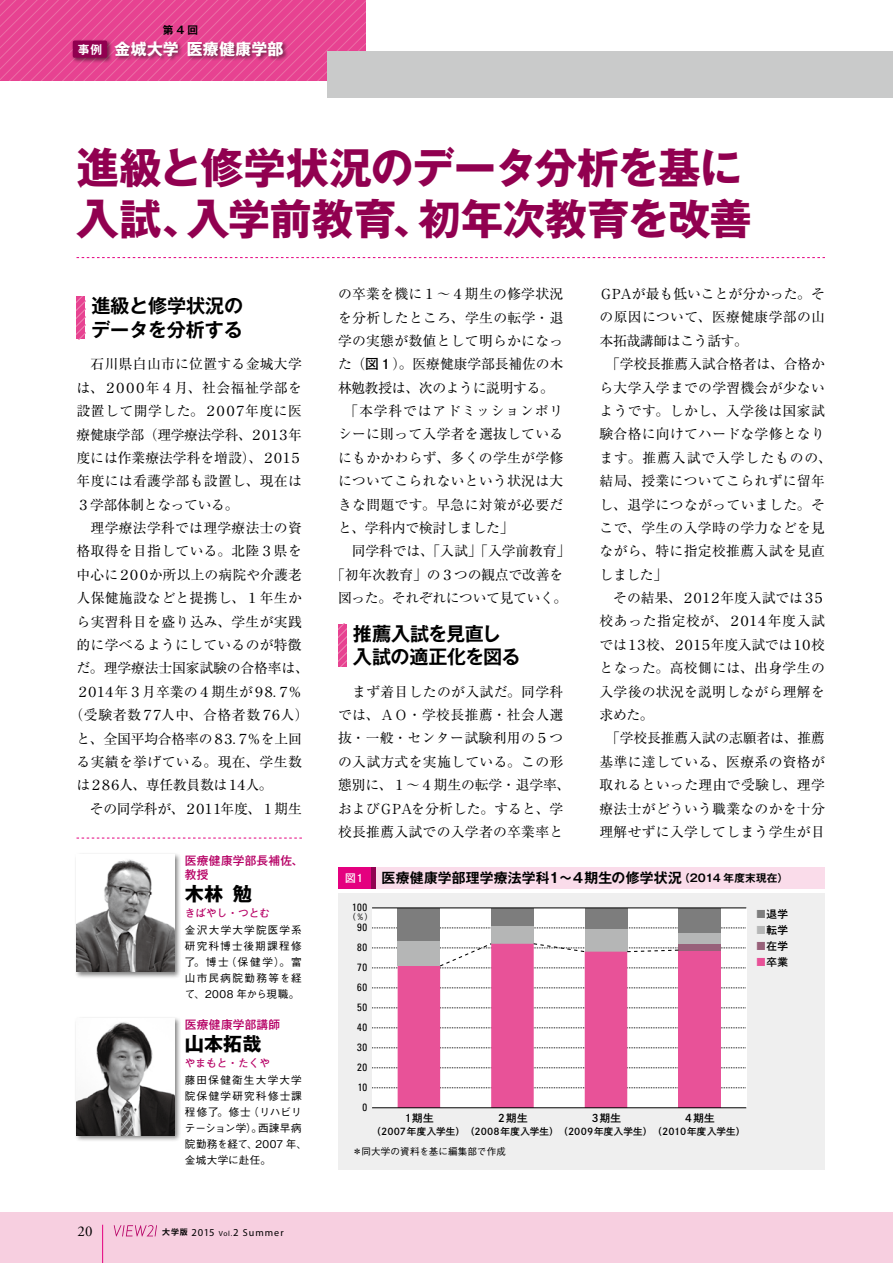
<style>
.page{position:relative;width:893px;height:1263px;background:#fff}
.page>*{position:absolute;margin:0;border:0;box-sizing:border-box;transform-origin:0 0}
.t1{font:700 42.45px/51px "Gothic MB101 Pro";letter-spacing:-.02em;color:#910050}
.t2{font:700 19.2px/23.4px "Gothic MB101 Pro De";letter-spacing:-.035em;color:#000}
.t3{font:700 19.2px/23.4px "Gothic MB101 Pro De";letter-spacing:-.015em;color:#000}
.t4{font:700 19.2px "Gothic MB101 Pro";color:#000}
.t5{font:700 15.9px "Gothic MB101 Pro";letter-spacing:.02em;color:#fff}
.t6{font:14.85px "Adobe Garamond Pro";color:#000}
.t7{font:13.8px/23.4px "Ryumin Pro";letter-spacing:.02em;color:#000}
.t8{font:13.8px "Ryumin Pro";letter-spacing:-.025em;color:#000}
.t9{font:13.8px "Ryumin Pro";letter-spacing:-.01em;color:#000}
.t10{font:700 13.8px "Gothic MB101 Pro De";letter-spacing:.015em;color:#000}
.t11{font:13.8px "Ryumin Pro";color:#000}
.t12{font:13.8px "Ryumin Pro";letter-spacing:-.005em;color:#000}
.t13{font:13.8px "Ryumin Pro";letter-spacing:.04em;color:#000}
.t14{font:13.8px "Ryumin Pro";letter-spacing:-.015em;color:#000}
.t15{font:13.8px "Ryumin Pro";letter-spacing:-.08em;color:#000}
.t16{font:13.8px "Ryumin Pro";letter-spacing:.06em;color:#000}
.t17{font:500 11.7px/13.8px "Gothic MB101 Pro";letter-spacing:.02em;color:#b60065}
.t18{font:500 10.65px/15.9px "Gothic BBB Pro";letter-spacing:.045em;color:#000}
.t19{font:500 10.65px/15.9px "Gothic BBB Pro";letter-spacing:.095em;color:#000;text-align:justify}
.t20{font:10.65px "Shuei Go Kin Std B";letter-spacing:.02em;color:#000}
.t21{font:condensed 10.65px/20px "Univers";letter-spacing:.065em;color:#000;text-align:right}
.t22{font:700 10.65px "Futo Go B101 Pro";color:#b60065}
.t23{font:700 10.65px "Gothic MB101 Pro De";color:#000}
.t24{font:10.05px "Myriad Pro";letter-spacing:.1em;color:#000}
.t25{font:9.6px "Shuei Go Kin Std B";letter-spacing:.02em;color:#000}
.t26{font:500 9.6px "Gothic BBB Pro";letter-spacing:.01em;color:#000}
.t27{font:8.55px "Shuei Go Kin Std L";color:#000}
.s1{font-family:"Gothic MB101 Pro De";font-size:11.7px}
.s2{font-family:"Gothic MB101 Pro De";font-weight:700;font-size:7.95px}
.s3{font-size:10.65px}
.s4{font-size:7.5px}
.s5{font-family:"Futo Go B101 Pro";font-weight:700}
.s6{font-family:"Shuei Go Kin Std B";font-weight:400;font-size:10.65px;color:#fff}
.s7{color:#7d7d7d}
.s8{color:#b5b6b6}
.s9{color:#98617a}
.s10{color:#e85298}
</style>
<div class="page">
<div style="left:0;top:1212px;width:893px;height:51px;background:#f7cfe0"></div>
<svg style="left:114px;top:1225px;width:43px;height:11px"></svg>
<hr style="left:102px;top:1225px;width:1px;height:38px;background:#e4007f">
<svg style="left:77px;top:257px;width:748px;height:1px"></svg>
<div style="left:338px;top:867px;width:34px;height:22px;background:#e4007f"></div>
<div style="left:375px;top:867px;width:450px;height:22px;background:#fadcea"></div>
<hr style="left:371px;top:867px;width:4px;height:22px;background:#910050">
<div style="left:74px;top:852px;width:107px;height:127px;background:#000;opacity:.5"></div>
<img style="left:77px;top:855px;width:97px;height:117px">
<div style="left:74px;top:1016px;width:107px;height:127px;background:#000;opacity:.5"></div>
<img style="left:77px;top:1018px;width:97px;height:117px">
<svg style="left:77px;top:838px;width:225px;height:1px"></svg>
<div style="left:338px;top:893px;width:487px;height:276px;background:#efefef"></div>
<div style="left:372px;top:908px;width:374px;height:200px;background:#fff"></div>
<svg style="left:372px;top:928px;width:374px;height:1px"></svg>
<div style="left:678px;top:932px;width:43px;height:12px;background:#b5b6b6"></div>
<div style="left:585px;top:929px;width:42px;height:23px;background:#b5b6b6"></div>
<div style="left:491px;top:925px;width:43px;height:19px;background:#b5b6b6"></div>
<div style="left:678px;top:908px;width:43px;height:24px;background:#7d7d7d"></div>
<div style="left:585px;top:908px;width:42px;height:21px;background:#7d7d7d"></div>
<div style="left:491px;top:908px;width:43px;height:17px;background:#7d7d7d"></div>
<div style="left:398px;top:941px;width:42px;height:25px;background:#b5b6b6"></div>
<div style="left:398px;top:908px;width:42px;height:33px;background:#7d7d7d"></div>
<hr style="left:372px;top:907px;width:374px;height:1px;background:#000">
<svg style="left:372px;top:942px;width:374px;height:166px"></svg>
<svg style="left:0;top:0;width:366px;height:81px;background:#e74793"></svg>
<div style="left:113px;top:40px;width:175px;height:22px;background:#000;opacity:.5"></div>
<div style="left:71px;top:39px;width:42px;height:24px;background:#000;opacity:.5"></div>
<div style="left:73px;top:41px;width:34px;height:17px;background:#910050;border-radius:2px"></div>
<div style="left:327px;top:51px;width:566px;height:47px;background:#c9caca"></div>
<svg style="left:77px;top:296px;width:8px;height:43px"></svg>
<svg style="left:338px;top:624px;width:9px;height:42px"></svg>
<p class="t23" style="left:163px;top:21px;width:37px">第４回</p>
<p class="t5" style="left:78px;top:36px;width:207px"><span class="s1">事例</span> 金城大学医療健康学部</p>
<h1 class="t1" style="left:77px;top:137px;width:677px">進級と修学状況のデータ分析を基に入試、入学前教育、初年次教育を改善</h1>
<h2 class="t3" style="left:91px;top:292px;width:154px">進級と修学状況のデータを分析する</h2>
<p class="t7" style="left:77px;top:352px;width:227px">　石川県白山市に位置する金城大学</p>
<p class="t7" style="left:77px;top:375px;width:227px">は、２０００年４月、社会福祉学部を</p>
<p class="t7" style="left:77px;top:398px;width:227px">設置して開学した。２００７年度に医</p>
<p class="t8" style="left:77px;top:423px;width:227px">療健康学部（理学療法学科、２０１３年</p>
<p class="t12" style="left:77px;top:447px;width:228px">度には作業療法学科を増設）、２０１５</p>
<p class="t7" style="left:77px;top:468px;width:227px">年度には看護学部も設置し、現在は</p>
<p class="t8" style="left:77px;top:494px;width:164px">３学部体制となっている。</p>
<p class="t7" style="left:77px;top:515px;width:227px">　理学療法学科では理学療法士の資</p>
<p class="t7" style="left:77px;top:539px;width:227px">格取得を目指している。北陸３県を</p>
<p class="t7" style="left:77px;top:562px;width:227px">中心に２００か所以上の病院や介護老</p>
<p class="t7" style="left:77px;top:585px;width:227px">人保健施設などと提携し、１年生か</p>
<p class="t7" style="left:77px;top:609px;width:227px">ら実習科目を盛り込み、学生が実践</p>
<p class="t7" style="left:77px;top:632px;width:227px">的に学べるようにしているのが特徴</p>
<p class="t9" style="left:77px;top:657px;width:234px">だ。理学療法士国家試験の合格率は、</p>
<p class="t11" style="left:76px;top:681px;width:228px">２０１４年３月卒業の４期生が９８．７％</p>
<p class="t13" style="left:70px;top:704px;width:241px">（受験者数７７人中、合格者数７６人）</p>
<p class="t14" style="left:76px;top:727px;width:227px">と、全国平均合格率の８３．７％を上回</p>
<p class="t7" style="left:77px;top:749px;width:227px">る実績を挙げている。現在、学生数</p>
<p class="t15" style="left:77px;top:774px;width:198px">は２８６人、専任教員数は１４人。</p>
<p class="t8" style="left:76px;top:798px;width:227px">　その同学科が、２０１１年度、１期生</p>
<p class="t17" style="left:185px;top:852px;width:120px">医療健康学部長補佐、教授</p>
<h2 class="t4" style="left:185px;top:878px;width:68px">木林勉</h2>
<p class="t22" style="left:185px;top:905px;width:87px">きばやし・つとむ</p>
<p class="t19" style="left:185px;top:921px;width:118px">金沢大学大学院医学系研究科博士後期課程修了。博士（保健学）。富山市民病院勤務等を経て、2008 年から現職。</p>
<p class="t17" style="left:185px;top:1016px;width:97px">医療健康学部講師</p>
<h2 class="t4" style="left:185px;top:1028px;width:78px">山本拓哉</h2>
<p class="t22" style="left:185px;top:1054px;width:87px">やまもと・たくや</p>
<p class="t18" style="left:185px;top:1071px;width:124px">藤田保健衛生大学大学院保健学研究科修士課程修了。修士（リハビリテーション学）。西諫早病院勤務を経て、2007 年、金城大学に赴任。　</p>
<p class="t6" style="left:78px;top:1222px;width:16px">20</p>
<p class="t24" style="left:162px;top:1226px;width:123px"><span class="s2">大学版</span> <span class="s3">2015</span> <span class="s4">Vol.</span><span class="s3">2</span> Summer</p>
<p class="t7" style="left:338px;top:281px;width:227px">の卒業を機に１〜４期生の修学状況</p>
<p class="t7" style="left:338px;top:305px;width:227px">を分析したところ、学生の転学・退</p>
<p class="t7" style="left:338px;top:328px;width:227px">学の実態が数値として明らかになっ</p>
<p class="t9" style="left:338px;top:353px;width:227px">た（<span class="s5">図１</span>）。医療健康学部長補佐の木</p>
<p class="t8" style="left:338px;top:377px;width:217px">林勉教授は、次のように説明する。</p>
<p class="t16" style="left:338px;top:400px;width:227px">　「本学科ではアドミッションポリ</p>
<p class="t7" style="left:338px;top:422px;width:227px">シーに則って入学者を選抜している</p>
<p class="t7" style="left:338px;top:445px;width:227px">にもかかわらず、多くの学生が学修</p>
<p class="t7" style="left:338px;top:468px;width:227px">についてこられないという状況は大</p>
<p class="t7" style="left:338px;top:492px;width:227px">きな問題です。早急に対策が必要だ</p>
<p class="t8" style="left:338px;top:517px;width:177px">と、学科内で検討しました」</p>
<p class="t9" style="left:338px;top:540px;width:234px">　同学科では、「入試」「入学前教育」</p>
<p class="t9" style="left:331px;top:564px;width:234px">「初年次教育」の３つの観点で改善を</p>
<p class="t8" style="left:338px;top:587px;width:231px">図った。それぞれについて見ていく。</p>
<h2 class="t2" style="left:353px;top:619px;width:169px">推薦入試を見直し入試の適正化を図る</h2>
<p class="t7" style="left:338px;top:679px;width:234px">　まず着目したのが入試だ。同学科では、ＡＯ・学校長推薦・社会人選抜・一般・センター試験利用の５つの入試方式を実施している。この形態別に、１〜４期生の転学・退学率、およびＧＰＡを分析した。すると、学校長推薦入試での入学者の卒業率と</p>
<p class="t7" style="left:599px;top:281px;width:234px">ＧＰＡが最も低いことが分かった。その原因について、医療健康学部の山本拓哉講師はこう話す。<br>　「学校長推薦入試合格者は、合格から大学入学までの学習機会が少ないようです。しかし、入学後は国家試験合格に向けてハードな学修となります。推薦入試で入学したものの、結局、授業についてこられずに留年し、退学につながっていました。そこで、学生の入学時の学力などを見ながら、特に指定校推薦入試を見直しました」<br>　その結果、２０１２年度入試では３５校あった指定校が、２０１４年度入試では１３校、２０１５年度入試では１０校となった。高校側には、出身学生の入学後の状況を説明しながら理解を求めた。<br>　「学校長推薦入試の志願者は、推薦基準に達している、医療系の資格が取れるといった理由で受験し、理学療法士がどういう職業なのかを十分理解せずに入学してしまう学生が目</p>
<p class="t10" style="left:345px;top:867px;width:445px"><span class="s6">図１</span> 医療健康学部理学療法学科１〜４期生の修学状況<span class="s3">（2014 年度末現在）</span></p>
<p class="t21" style="left:352px;top:897px;width:17px">100<br>90<br>80<br>70<br>60<br>50<br>40<br>30<br>20<br>10<br>0</p>
<p class="t27" style="left:347px;top:911px;width:27px">（％）</p>
<p class="t20" style="left:756px;top:906px;width:34px"><span class="s7">■</span>退学</p>
<p class="t20" style="left:756px;top:922px;width:34px"><span class="s8">■</span>転学</p>
<p class="t20" style="left:756px;top:938px;width:34px"><span class="s9">■</span>在学</p>
<p class="t20" style="left:756px;top:954px;width:34px"><span class="s10">■</span>卒業</p>
<p class="t20" style="left:496px;top:1111px;width:33px">２期生</p>
<p class="t20" style="left:590px;top:1111px;width:33px">３期生</p>
<p class="t20" style="left:683px;top:1111px;width:33px">４期生</p>
<p class="t20" style="left:403px;top:1111px;width:32px">１期生</p>
<p class="t25" style="left:372px;top:1125px;width:375px">（2007年度入学生）（2008年度入学生）（2009年度入学生）（2010年度入学生）</p>
<p class="t26" style="left:352px;top:1143px;width:155px">＊同大学の資料を基に編集部で作成</p>
</div>
